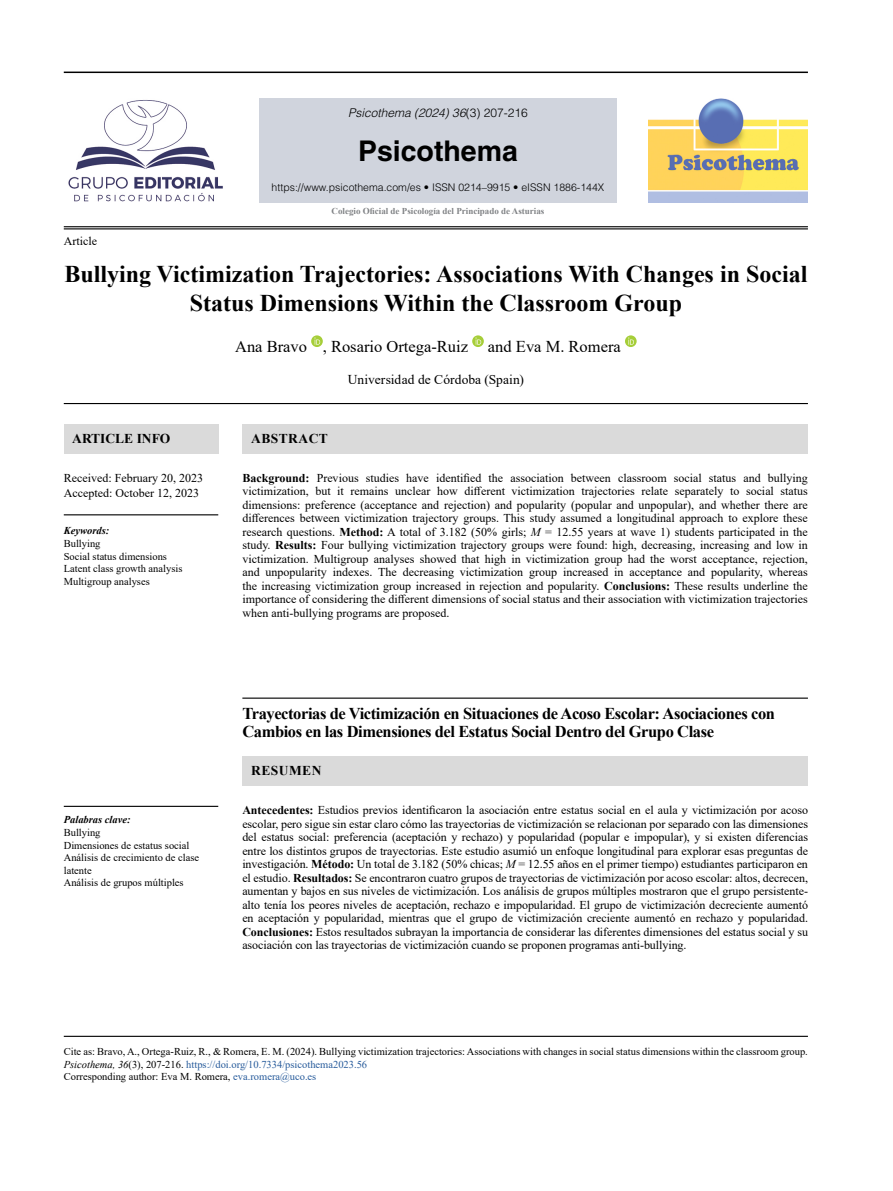
<style>
.page{position:relative;width:893px;height:1191px;background:#fff}
.page>*{position:absolute;margin:0;border:0;box-sizing:border-box;transform-origin:0 0}
.t1{font:700 28.5px "Helvetica LT Std";color:#000}
.t2{font:700 24px/28.8px "Times New Roman";color:#000;text-align:center}
.t3{font:700 16.5px/18px "Times New Roman";letter-spacing:-.025em;color:#000}
.t4{font:16.5px "Times New Roman";color:#000}
.t5{font:13.5px "Times New Roman";letter-spacing:.005em;color:#000}
.t6{font:700 13.5px "Times New Roman";letter-spacing:.035em;color:#000}
.t7{font:700 13.5px "Times New Roman";color:#000}
.t8{font:12px/13.5px "Times New Roman";color:#000;text-align:justify}
.t9{font:italic 300 12px "Helvetica LT Std";color:#000}
.t10{font:10.5px/12.6px "Times New Roman";color:#000}
.t11{font:300 10.5px "Helvetica LT Std";color:#000}
.t12{font:italic 700 10.5px "Times New Roman";color:#000}
.t13{font:700 9px "Times New Roman";color:#808285}
.s1{font-style:normal}
.s2{font-weight:700}
.s3{font-style:italic}
.s4{color:#275b9b}
</style>
<div class="page">
<hr style="left:64px;top:403px;width:744px;height:1px;background:#000">
<hr style="left:64px;top:1035px;width:744px;height:2px;background:#000">
<hr style="left:64px;top:805px;width:154px;height:2px;background:#000">
<hr style="left:242px;top:697px;width:566px;height:1px;background:#000">
<hr style="left:64px;top:514px;width:154px;height:1px;background:#000">
<div style="left:242px;top:424px;width:566px;height:30px;background:#dadada"></div>
<div style="left:64px;top:424px;width:154px;height:30px;background:#dadada"></div>
<svg style="left:311px;top:335px;width:12px;height:12px"></svg>
<svg style="left:314px;top:337px;width:6px;height:8px"></svg>
<svg style="left:472px;top:335px;width:12px;height:12px"></svg>
<svg style="left:475px;top:337px;width:6px;height:8px"></svg>
<svg style="left:625px;top:335px;width:12px;height:12px"></svg>
<svg style="left:628px;top:337px;width:6px;height:8px"></svg>
<hr style="left:64px;top:226px;width:744px;height:1px;background:#000">
<hr style="left:64px;top:72px;width:744px;height:1px;background:#000">
<hr style="left:64px;top:228px;width:744px;height:1px;background:#000">
<div style="left:259px;top:98px;width:358px;height:105px;background:#d0d4dd"></div>
<img style="left:68px;top:100px;width:155px;height:102px">
<img style="left:648px;top:98px;width:160px;height:105px">
<div style="left:242px;top:756px;width:566px;height:29px;background:#dadada"></div>
<p class="t9" style="left:348px;top:105px;width:181px">Psicothema (2024) 36<span class="s1">(3) 207-216</span></p>
<h1 class="t1" style="left:358px;top:133px;width:161px">Psicothema</h1>
<p class="t11" style="left:272px;top:181px;width:334px">https://www.psicothema.com/es • ISSN 0214–9915 • eISSN 1886-144X</p>
<p class="t8" style="left:64px;top:234px;width:35px">Article</p>
<p class="t13" style="left:332px;top:205px;width:214px">Colegio Oficial de Psicología del Principado de Asturias</p>
<h2 class="t2" style="left:64px;top:259px;width:744px">Bullying Victimization Trajectories: Associations With Changes in Social<br>Status Dimensions Within the Classroom Group</h2>
<h3 class="t4" style="left:235px;top:334px;width:387px">Ana Bravo , Rosario Ortega-Ruiz and Eva M. Romera</h3>
<p class="t5" style="left:348px;top:370px;width:178px">Universidad de Córdoba (Spain)</p>
<p class="t7" style="left:72px;top:429px;width:100px">ARTICLE INFO</p>
<p class="t8" style="left:64px;top:470px;width:141px;line-height:15px">Received: February 20, 2023<br>Accepted: October 12, 2023</p>
<p class="t12" style="left:64px;top:523px;width:47px">Keywords:</p>
<p class="t10" style="left:64px;top:537px;width:120px">Bullying<br>Social status dimensions<br>Latent class growth analysis<br>Multigroup analyses</p>
<p class="t12" style="left:64px;top:812px;width:68px">Palabras clave:</p>
<p class="t10" style="left:64px;top:825px;width:137px">Bullying<br>Dimensiones de estatus social<br>Análisis de crecimiento de clase latente<br>Análisis de grupos múltiples</p>
<p class="t6" style="left:251px;top:429px;width:78px">ABSTRACT</p>
<p class="t8" style="left:242px;top:471px;width:567px"><span class="s2">Background:</span> Previous studies have identified the association between classroom social status and bullying victimization, but it remains unclear how different victimization trajectories relate separately to social status dimensions: preference (acceptance and rejection) and popularity (popular and unpopular), and whether there are differences between victimization trajectory groups. This study assumed a longitudinal approach to explore these research questions. <span class="s2">Method:</span> A total of 3.182 (50% girls; <span class="s3">M</span> = 12.55 years at wave 1) students participated in the study. <span class="s2">Results:</span> Four bullying victimization trajectory groups were found: high, decreasing, increasing and low in victimization. Multigroup analyses showed that high in victimization group had the worst acceptance, rejection, and unpopularity indexes. The decreasing victimization group increased in acceptance and popularity, whereas the increasing victimization group increased in rejection and popularity. <span class="s2">Conclusions:</span> These results underline the importance of considering the different dimensions of social status and their association with victimization trajectories when anti-bullying programs are proposed.</p>
<h3 class="t3" style="left:242px;top:703px;width:534px">Trayectorias de Victimización en Situaciones de Acoso Escolar: Asociaciones con<br>Cambios en las Dimensiones del Estatus Social Dentro del Grupo Clase</h3>
<p class="t6" style="left:251px;top:761px;width:72px">RESUMEN</p>
<p class="t8" style="left:242px;top:803px;width:567px"><span class="s2">Antecedentes:</span> Estudios previos identificaron la asociación entre estatus social en el aula y victimización por acoso escolar, pero sigue sin estar claro cómo las trayectorias de victimización se relacionan por separado con las dimensiones del estatus social: preferencia (aceptación y rechazo) y popularidad (popular e impopular), y si existen diferencias entre los distintos grupos de trayectorias. Este estudio asumió un enfoque longitudinal para explorar esas preguntas de investigación. <span class="s2">Método:</span> Un total de 3.182 (50% chicas; <span class="s3">M</span> = 12.55 años en el primer tiempo) estudiantes participaron en el estudio. <span class="s2">Resultados:</span> Se encontraron cuatro grupos de trayectorias de victimización por acoso escolar: altos, decrecen, aumentan y bajos en sus niveles de victimización. Los análisis de grupos múltiples mostraron que el grupo persistente&shy;alto tenía los peores niveles de aceptación, rechazo e impopularidad. El grupo de victimización decreciente aumentó en aceptación y popularidad, mientras que el grupo de victimización creciente aumentó en rechazo y popularidad.<br><span class="s2">Conclusiones:</span> Estos resultados subrayan la importancia de considerar las diferentes dimensiones del estatus social y su asociación con las trayectorias de victimización cuando se proponen programas anti-bullying.</p>
<p class="t10" style="left:64px;top:1045px;width:746px">Cite as: Bravo, A., Ortega-Ruiz, R., &amp; Romera, E. M. (2024). Bullying victimization trajectories: Associations with changes in social status dimensions within the classroom group.<br><span class="s3">Psicothema, 36</span>(3), 207-216. <span class="s4">https://doi.org/10.7334/psicothema2023.56<br></span>Corresponding author: Eva M. Romera, <span class="s4">eva.romera@uco.es</span></p>
</div>
